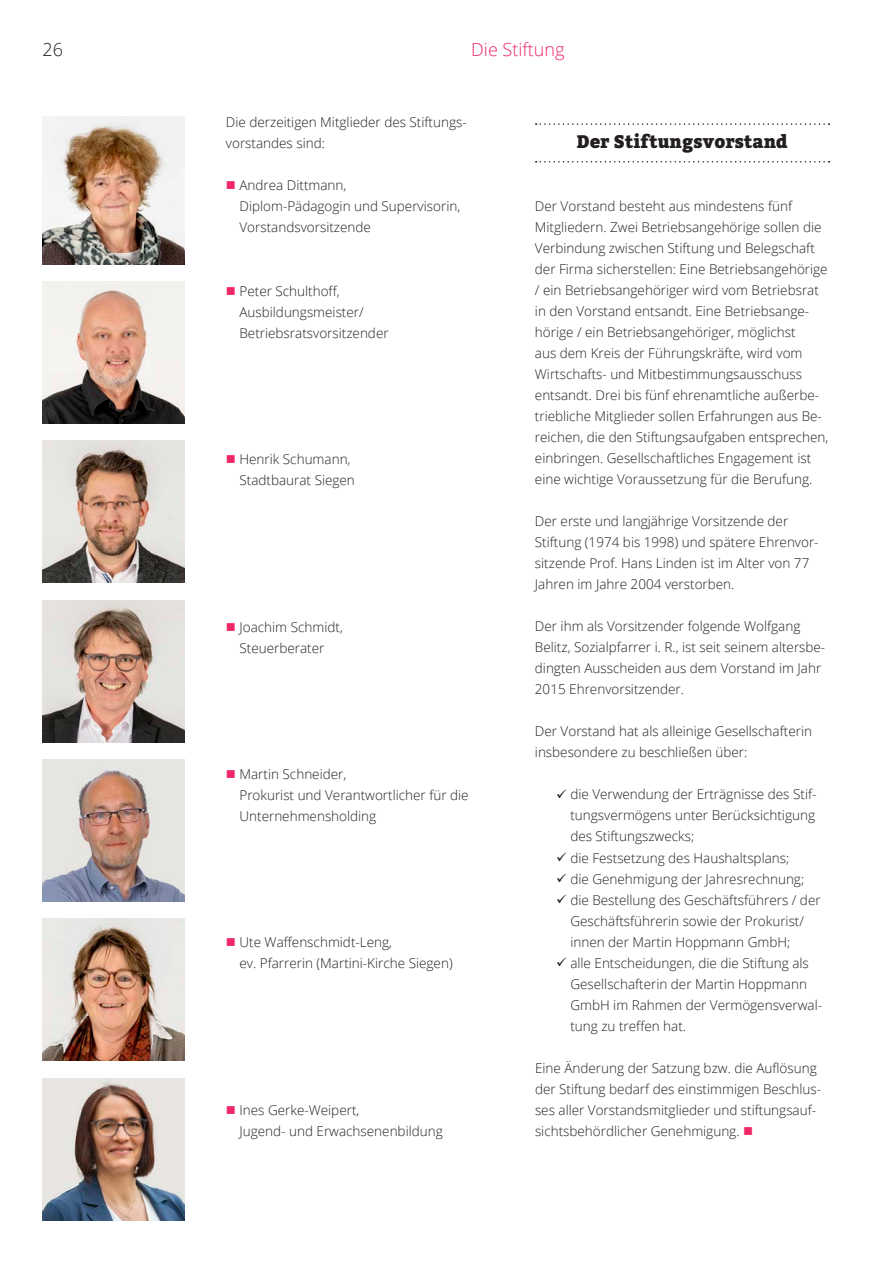
<style>
.page{position:relative;width:893px;height:1263px;background:#fff}
.page>*{position:absolute;margin:0;border:0;box-sizing:border-box;transform-origin:0 0}
.t1{font:900 18px "Bitter";color:#231f20}
.t2{font:300 18px "Open Sans";color:#ee2766}
.t3{font:300 18px "Open Sans";color:#231f20}
.t4{font:300 13.5px/21px "Open Sans";color:#231f20}
.s1{color:#ee2766}
</style>
<div class="page">
<svg style="left:536px;top:123px;width:293px;height:2px"></svg>
<svg style="left:536px;top:161px;width:293px;height:2px"></svg>
<img style="left:43px;top:600px;width:142px;height:142px">
<img style="left:43px;top:281px;width:142px;height:143px">
<img style="left:43px;top:759px;width:142px;height:142px">
<img style="left:43px;top:919px;width:142px;height:142px">
<img style="left:43px;top:441px;width:142px;height:142px">
<img style="left:43px;top:117px;width:142px;height:147px">
<img style="left:43px;top:1078px;width:142px;height:142px">
<h1 class="t3" style="left:43px;top:37px;width:22px">26</h1>
<h1 class="t2" style="left:471px;top:37px;width:95px">Die Stiftung</h1>
<p class="t4" style="left:226px;top:112px;width:242px">Die derzeitigen Mitglieder des Stiftungs&shy;vorstandes sind:</p>
<p class="t4" style="left:239px;top:175px;width:222px;text-indent:-14px"><span class="s1">■</span> Andrea Dittmann,<br>Diplom-Pädagogin und Supervisorin,<br>Vorstandsvorsitzende</p>
<p class="t4" style="left:239px;top:280px;width:151px;text-indent:-14px"><span class="s1">■</span> Peter Schulthoff,<br>Ausbildungsmeister/<br>Betriebsratsvorsitzender</p>
<p class="t4" style="left:239px;top:448px;width:117px;text-indent:-14px"><span class="s1">■</span> Henrik Schumann,<br>Stadtbaurat Siegen</p>
<p class="t4" style="left:226px;top:616px;width:119px;text-align:center"><span class="s1">■</span> Joachim Schmidt,<br>Steuerberater</p>
<p class="t4" style="left:239px;top:763px;width:231px;text-indent:-14px"><span class="s1">■</span> Martin Schneider,<br>Prokurist und Verantwortlicher für die<br>Unternehmensholding</p>
<p class="t4" style="left:239px;top:931px;width:215px;text-indent:-14px"><span class="s1">■</span> Ute Waffenschmidt-Leng,<br>ev. Pfarrerin (Martini-Kirche Siegen)</p>
<p class="t4" style="left:239px;top:1099px;width:205px;text-indent:-14px"><span class="s1">■</span> Ines Gerke-Weipert,<br>Jugend- und Erwachsenenbildung</p>
<h1 class="t1" style="left:577px;top:132px;width:212px">Der Stiftungsvorstand</h1>
<p class="t4" style="left:535px;top:196px;width:295px">Der Vorstand besteht aus mindestens fünf Mitgliedern. Zwei Betriebsangehörige sollen die Verbindung zwischen Stiftung und Belegschaft der Firma sicherstellen: Eine Betriebsangehörige / ein Betriebsangehöriger wird vom Betriebsrat in den Vorstand entsandt. Eine Betriebsange&shy;hörige / ein Betriebsangehöriger, möglichst<br>aus dem Kreis der Führungskräfte, wird vom Wirtschafts- und Mitbestimmungsausschuss entsandt. Drei bis fünf ehrenamtliche außerbe&shy;triebliche Mitglieder sollen Erfahrungen aus Be&shy;reichen, die den Stiftungsaufgaben entsprechen, einbringen. Gesellschaftliches Engagement ist eine wichtige Voraussetzung für die Berufung.</p>
<p class="t4" style="left:535px;top:511px;width:285px">Der erste und langjährige Vorsitzende der Stiftung (1974 bis 1998) und spätere Ehrenvor&shy;sitzende Prof. Hans Linden ist im Alter von 77<br>Jahren im Jahre 2004 verstorben.</p>
<p class="t4" style="left:535px;top:616px;width:292px">Der ihm als Vorsitzender folgende Wolfgang Belitz, Sozialpfarrer i. R., ist seit seinem altersbe&shy;dingten Ausscheiden aus dem Vorstand im Jahr 2015 Ehrenvorsitzender.</p>
<p class="t4" style="left:535px;top:721px;width:279px">Der Vorstand hat als alleinige Gesellschafterin insbesondere zu beschließen über:</p>
<p class="t4" style="left:570px;top:784px;width:248px;text-align:justify;text-indent:-14px">✓ die Verwendung der Erträgnisse des Stif&shy;tungsvermögens unter Berücksichtigung des Stiftungszwecks;</p>
<p class="t4" style="left:556px;top:847px;width:235px">✓ die Festsetzung des Haushaltsplans;</p>
<p class="t4" style="left:556px;top:868px;width:249px">✓ die Genehmigung der Jahresrechnung;</p>
<p class="t4" style="left:570px;top:889px;width:252px;text-indent:-14px">✓ die Bestellung des Geschäftsführers / der<br>Geschäftsführerin sowie der Prokurist/ innen der Martin Hoppmann GmbH;</p>
<p class="t4" style="left:570px;top:952px;width:253px;text-indent:-14px">✓ alle Entscheidungen, die die Stiftung als Gesellschafterin der Martin Hoppmann GmbH im Rahmen der Vermögensverwal&shy;tung zu treffen hat.</p>
<p class="t4" style="left:535px;top:1057px;width:288px">Eine Änderung der Satzung bzw. die Auflösung der Stiftung bedarf des einstimmigen Beschlus&shy;ses aller Vorstandsmitglieder und stiftungsauf&shy;sichtsbehördlicher Genehmigung. <span class="s1">■</span></p>
</div>
